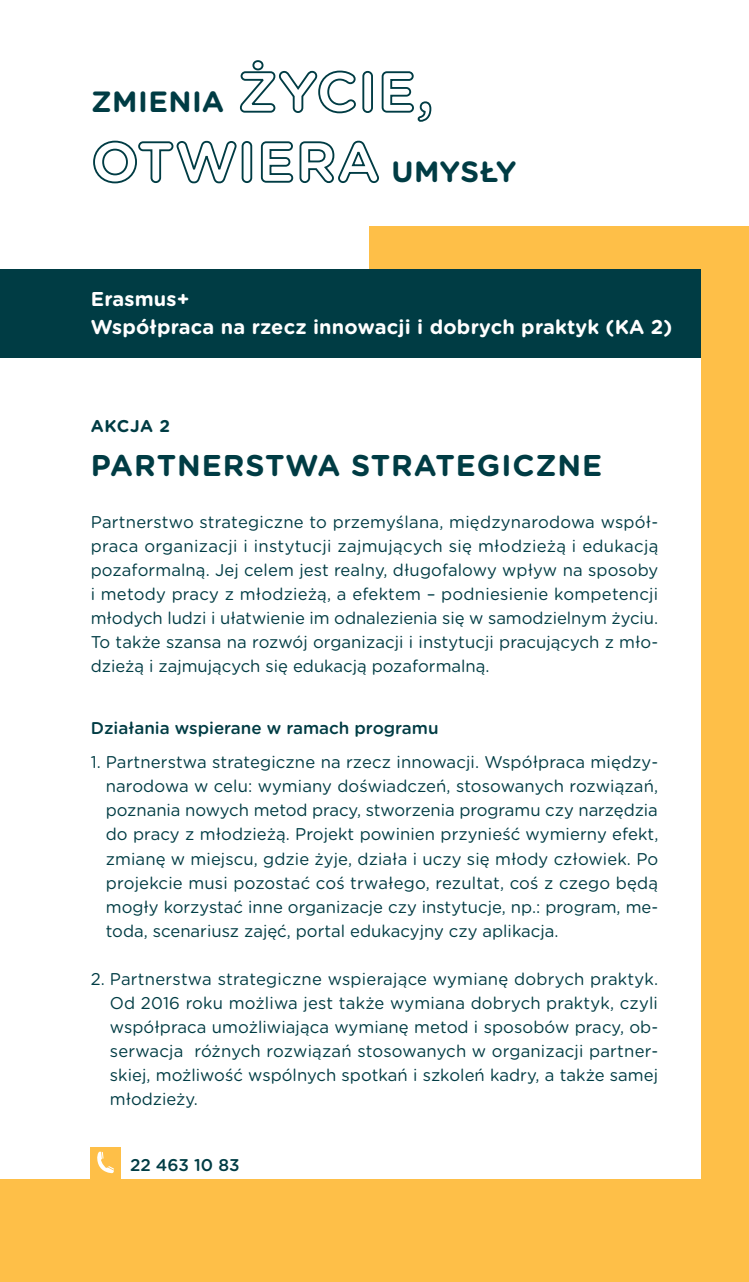
<style>
.page{position:relative;width:749px;height:1282px;background:#fff}
.page>*{position:absolute;margin:0;border:0;box-sizing:border-box;transform-origin:0 0}
.t1{font:700 30px "Gotham Rounded";letter-spacing:.03em;color:#003c44}
.t2{font:700 29.2px "Gotham Rounded";letter-spacing:.015em;color:#003c44}
.t3{font:700 20px/28px "Gotham Rounded";letter-spacing:.01em;color:#fff}
.t4{font:17px/24px "Gotham Rounded";color:#003c44;text-align:justify}
.t5{font:500 17px "Gotham Rounded";color:#003c44}
.t6{font:700 17px "Gotham Rounded";letter-spacing:.035em;color:#003c44}
</style>
<div class="page">
<div style="left:369px;top:226px;width:379px;height:43px;background:#febf48"></div>
<div style="left:701px;top:259px;width:47px;height:997px;background:#febf48"></div>
<div style="left:90px;top:1146px;width:31px;height:32px;background:#febf48"></div>
<svg style="left:97px;top:1151px;width:17px;height:22px"></svg>
<div style="left:0;top:1178px;width:748px;height:103px;background:#febf48"></div>
<div style="left:0;top:269px;width:700px;height:89px;background:#003c44"></div>
<svg style="left:239px;top:60px;width:117px;height:54px"></svg>
<div style="left:362px;top:71px;width:11px;height:42px;border:2px solid #003c44;border-radius:4px"></div>
<svg style="left:381px;top:71px;width:51px;height:51px"></svg>
<svg style="left:93px;top:140px;width:144px;height:44px"></svg>
<div style="left:241px;top:141px;width:11px;height:42px;border:2px solid #003c44;border-radius:4px"></div>
<svg style="left:260px;top:140px;width:119px;height:43px"></svg>
<h2 class="t2" style="left:91px;top:80px;width:130px">Zmienia</h2>
<h2 class="t2" style="left:391px;top:150px;width:126px">umysły</h2>
<p class="t3" style="left:91px;top:284px;width:583px">Erasmus+<br>Współpraca na rzecz innowacji i dobrych praktyk (KA 2)</p>
<p class="t6" style="left:91px;top:414px;width:81px">Akcja 2</p>
<h1 class="t1" style="left:91px;top:443px;width:22px">Par</h1>
<h1 class="t1" style="left:157px;top:443px;width:447px">tnerstwa strategiczne</h1>
<p class="t4" style="left:91px;top:509px;width:569px">Partnerstwo strategiczne to przemyślana, międzynarodowa współ&shy;praca organizacji i instytucji zajmujących się młodzieżą i edukacją pozaformalną. Jej celem jest realny, długofalowy wpływ na sposoby i metody pracy z młodzieżą, a efektem – podniesienie kompetencji młodych ludzi i ułatwienie im odnalezienia się w samodzielnym życiu.<br>To także szansa na rozwój organizacji i instytucji pracujących z mło&shy;dzieżą i zajmujących się edukacją pozaformalną.</p>
<p class="t5" style="left:91px;top:716px;width:349px">Działania wspierane w ramach programu</p>
<p class="t4" style="left:106px;top:749px;width:554px;text-indent:-15px">1. Partnerstwa strategiczne na rzecz innowacji. Współpraca między&shy;narodowa w celu: wymiany doświadczeń, stosowanych rozwiązań, poznania nowych metod pracy, stworzenia programu czy narzędzia do pracy z młodzieżą. Projekt powinien przynieść wymierny efekt, zmianę w miejscu, gdzie żyje, działa i uczy się młody człowiek. Po projekcie musi pozostać coś trwałego, rezultat, coś z czego będą mogły korzystać inne organizacje czy instytucje, np.: program, me&shy;toda, scenariusz zajęć, portal edukacyjny czy aplikacja.</p>
<p class="t4" style="left:110px;top:965px;width:550px;text-indent:-19px">2. Partnerstwa strategiczne wspierające wymianę dobrych praktyk.<br>Od 2016 roku możliwa jest także wymiana dobrych praktyk, czyli współpraca umożliwiająca wymianę metod i sposobów pracy, ob&shy;serwacja różnych rozwiązań stosowanych w organizacji partner&shy;skiej, możliwość wspólnych spotkań i szkoleń kadry, a także samej młodzieży.</p>
<p class="t5" style="left:130px;top:1152px;width:111px">22 463 10 83</p>
</div>
